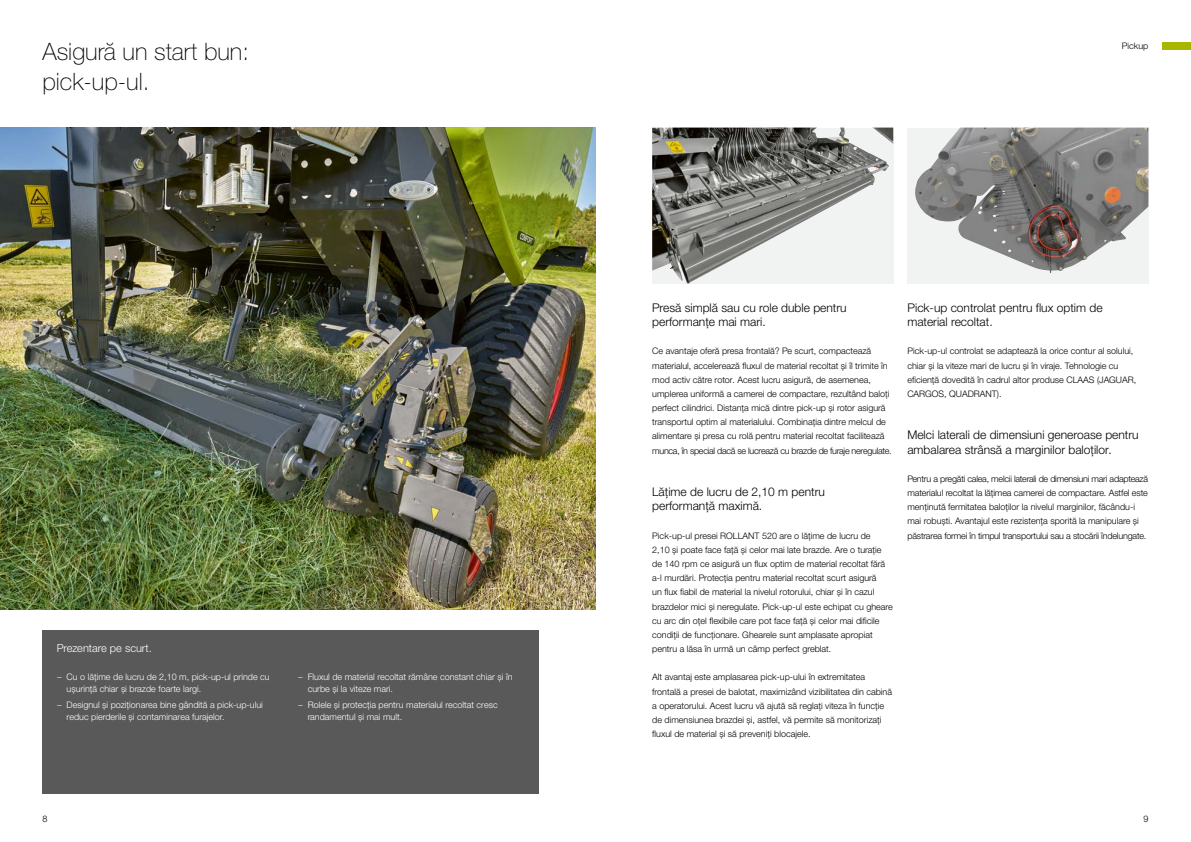
<style>
.page{position:relative;width:1191px;height:842px;background:#fff}
.page>*{position:absolute;margin:0;border:0;box-sizing:border-box;transform-origin:0 0}
.t1{font:100 24px/30px "CLAAS Helvetica Neue";color:#000}
.t2{font:300 12px/14.2px "CLAAS Helvetica Neue";color:#000}
.t3{font:300 11px "CLAAS Helvetica Neue";color:#fff}
.t4{font:300 9px/14.2px "CLAAS Helvetica Neue";color:#000}
.t5{font:300 9px/12.4px "CLAAS Helvetica Neue";color:#fff}
</style>
<div class="page">
<div style="left:1162px;top:43px;width:29px;height:7px;background:#aab500"></div>
<img style="left:652px;top:128px;width:241px;height:155px">
<div style="left:907px;top:128px;width:241px;height:155px;background:#f1f2f2"></div>
<img style="left:915px;top:128px;width:233px;height:145px">
<img style="left:0;top:128px;width:595px;height:481px">
<div style="left:43px;top:631px;width:496px;height:163px;background:#595959"></div>
<h1 class="t1" style="left:43px;top:37px;width:208px">Asigură un start bun: pick-up-ul.</h1>
<p class="t3" style="left:57px;top:641px;width:97px">Prezentare pe scurt.</p>
<p class="t5" style="left:67px;top:670px;width:205px;text-indent:-10px">− Cu o lățime de lucru de 2,10 m, pick-up-ul prinde cu ușurință chiar și brazde foarte largi.</p>
<p class="t5" style="left:67px;top:699px;width:198px;text-indent:-10px">− Designul și poziționarea bine gândită a pick-up-ului reduc pierderile și contaminarea furajelor.</p>
<p class="t5" style="left:308px;top:670px;width:206px;text-indent:-10px">− Fluxul de material recoltat rămâne constant chiar și în curbe și la viteze mari.</p>
<p class="t5" style="left:308px;top:699px;width:191px;text-indent:-10px">− Rolele și protecția pentru materialul recoltat cresc randamentul și mai mult.</p>
<p class="t4" style="left:1121px;top:39px;width:28px">Pickup</p>
<h2 class="t2" style="left:652px;top:301px;width:196px">Presă simplă sau cu role duble pentru performanțe mai mari.</h2>
<p class="t4" style="left:652px;top:344px;width:241px">Ce avantaje oferă presa frontală? Pe scurt, compactează materialul, accelerează fluxul de material recoltat și îl trimite în mod activ către rotor. Acest lucru asigură, de asemenea, umplerea uniformă a camerei de compactare, rezultând baloți perfect cilindrici. Distanța mică dintre pick-up și rotor asigură transportul optim al materialului. Combinația dintre melcul de alimentare și presa cu rolă pentru material recoltat facilitează munca, în special dacă se lucrează cu brazde de furaje neregulate.</p>
<h2 class="t2" style="left:652px;top:485px;width:174px">Lăţime de lucru de 2,10 m pentru performanță maximă.</h2>
<p class="t4" style="left:652px;top:528px;width:242px">Pick-up-ul presei ROLLANT 520 are o lățime de lucru de<br>2,10 și poate face față și celor mai late brazde. Are o turație de 140 rpm ce asigură un flux optim de material recoltat fără a-l murdări. Protecția pentru material recoltat scurt asigură<br>un flux fiabil de material la nivelul rotorului, chiar și în cazul brazdelor mici și neregulate. Pick-up-ul este echipat cu gheare cu arc din oțel flexibile care pot face față și celor mai dificile condiții de funcționare. Ghearele sunt amplasate apropiat pentru a lăsa în urmă un câmp perfect greblat.</p>
<p class="t4" style="left:652px;top:670px;width:241px">Alt avantaj este amplasarea pick-up-ului în extremitatea frontală a presei de balotat, maximizând vizibilitatea din cabină a operatorului. Acest lucru vă ajută să reglați viteza în funcție de dimensiunea brazdei și, astfel, vă permite să monitorizați fluxul de material și să preveniți blocajele.</p>
<h2 class="t2" style="left:907px;top:301px;width:197px">Pick-up controlat pentru flux optim de material recoltat.</h2>
<p class="t4" style="left:907px;top:344px;width:230px">Pick-up-ul controlat se adaptează la orice contur al solului, chiar și la viteze mari de lucru și în viraje. Tehnologie cu eficiență dovedită în cadrul altor produse CLAAS (JAGUAR, CARGOS, QUADRANT).</p>
<h2 class="t2" style="left:907px;top:428px;width:233px">Melci laterali de dimensiuni generoase pentru ambalarea strânsă a marginilor baloților.</h2>
<p class="t4" style="left:907px;top:472px;width:242px">Pentru a pregăti calea, melcii laterali de dimensiuni mari adaptează materialul recoltat la lățimea camerei de compactare. Astfel este menținută fermitatea baloților la nivelul marginilor, făcându-i mai robuști. Avantajul este rezistența sporită la manipulare și păstrarea formei în timpul transportului sau a stocării îndelungate.</p>
<p class="t4" style="left:43px;top:812px;width:7px">8</p>
<p class="t4" style="left:1143px;top:812px;width:7px">9</p>
</div>
